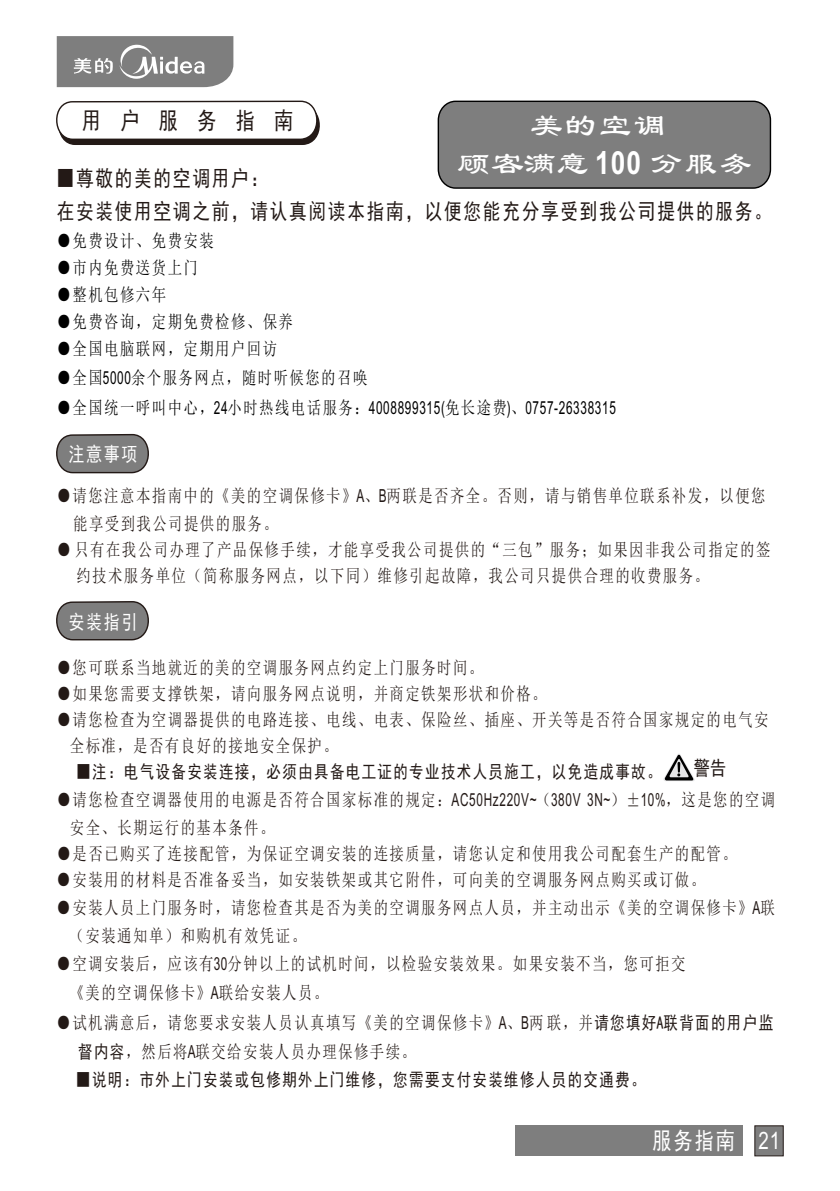
<style>
.page{position:relative;width:840px;height:1191px;background:#fff}
.page>*{position:absolute;margin:0;border:0;box-sizing:border-box;transform-origin:0 0}
.t1{font:32px/37.8px "Li Su";letter-spacing:.07em;color:#fff;text-align:center}
.t2{font:24px "Sim Hei";color:#fff;scale:.8 1}
.t3{font:24px "Sim Hei";letter-spacing:1em;color:#231916;scale:.8 1}
.t4{font:22px/33px "Sim Hei";letter-spacing:.1em;color:#231916;scale:.8 1}
.t5{font:20px "Sim Hei";letter-spacing:.1em;color:#fff;scale:.8 1}
.t6{font:20px "Sim Hei";color:#231916;scale:.8 1}
.t7{font:18px/28px "Sim Sun";letter-spacing:.1em;color:#231916;scale:.8 1}
.t8{font:18px "Sim Sun";letter-spacing:.1em;color:#000;scale:.8 1}
.t9{font:18px "Sim Hei";letter-spacing:.1em;color:#231916;scale:.8 1}
.t10{font:18px "Arial Narrow";letter-spacing:.045em;color:#000;scale:.8 1}
.s1{font-family:"Arial Narrow"}
.s2{font-family:"Sim Sun"}
.s3{font-family:"Arial Narrow";font-weight:700}
.s4{font-family:"Sim Hei"}
</style>
<div class="page">
<svg style="left:57px;top:36px;width:176px;height:51px"></svg>
<svg style="left:754px;top:1125px;width:29px;height:31px"></svg>
<div style="left:515px;top:1125px;width:227px;height:30px;background:#7e7e7e"></div>
<svg style="left:56px;top:100px;width:264px;height:45px"></svg>
<div style="left:437px;top:101px;width:333px;height:88px;background:#7e7e7e;border:1px solid #000;border-radius:18px"></div>
<svg style="left:663px;top:754px;width:31px;height:27px"></svg>
<svg style="left:56px;top:433px;width:93px;height:41px"></svg>
<svg style="left:56px;top:601px;width:93px;height:40px"></svg>
<h2 class="t3" style="left:82px;top:108px;width:265px">用户服务指南</h2>
<p class="t4" style="left:57px;top:162px;width:894px">■尊敬的美的空调用户：<br>在安装使用空调之前，请认真阅读本指南，以便您能充分享受到我公司提供的服务。</p>
<p class="t8" style="left:57px;top:231px;width:198px">●免费设计、免费安装</p>
<p class="t8" style="left:57px;top:258px;width:178px">●市内免费送货上门</p>
<p class="t8" style="left:57px;top:285px;width:138px">●整机包修六年</p>
<p class="t8" style="left:57px;top:312px;width:297px">●免费咨询，定期免费检修、保养</p>
<p class="t8" style="left:57px;top:339px;width:277px">●全国电脑联网，定期用户回访</p>
<p class="t8" style="left:57px;top:368px;width:389px">●全国<span class="s1">5000</span>余个服务网点，随时听候您的召唤</p>
<p class="t10" style="left:57px;top:401px;width:700px"><span class="s2">●全国统一呼叫中心，</span>24<span class="s2">小时热线电话服务：</span>4008899315(<span class="s2">免长途费</span>)<span class="s2">、</span>0757-26338315</p>
<h1 class="t1" style="left:457px;top:106px;width:295px">美的空调<br>顾客满意 <span class="s3">100</span> 分服务</h1>
<p class="t5" style="left:69px;top:444px;width:87px">注意事项</p>
<p class="t7" style="left:73px;top:481px;width:866px;text-indent:-16px">●请您注意本指南中的《美的空调保修卡》<span class="s1">A</span>、<span class="s1">B</span>两联是否齐全。否则，请与销售单位联系补发，以便您能享受到我公司提供的服务。</p>
<p class="t7" style="left:76px;top:536px;width:868px;line-height:26.2px;text-indent:-20px">● 只有在我公司办理了产品保修手续，才能享受我公司提供的“三包”服务；如果因非我公司指定的签约技术服务单位（简称服务网点，以下同）维修引起故障，我公司只提供合理的收费服务。</p>
<p class="t5" style="left:69px;top:611px;width:87px">安装指引</p>
<p class="t7" style="left:57px;top:653px;width:534px">●您可联系当地就近的美的空调服务网点约定上门服务时间。</p>
<p class="t7" style="left:57px;top:679px;width:613px">●如果您需要支撑铁架，请向服务网点说明，并商定铁架形状和价格。</p>
<p class="t7" style="left:70px;top:707px;width:874px;line-height:26px;text-indent:-13px">●请您检查为空调器提供的电路连接、电线、电表、保险丝、插座、开关等是否符合国家规定的电气安全标准，是否有良好的接地安全保护。</p>
<p class="t9" style="left:76px;top:763px;width:732px">■注：电气设备安装连接，必须由具备电工证的专业技术人员施工，以免造成事故。</p>
<p class="t7" style="left:70px;top:785px;width:882px;text-indent:-13px">●请您检查空调器使用的电源是否符合国家标准的规定：<span class="s1">AC50Hz220V~</span>（<span class="s1">380V 3N~</span>）±<span class="s1">10%</span>，这是您的空调安全、长期运行的基本条件。</p>
<p class="t7" style="left:57px;top:839px;width:851px">●是否已购买了连接配管，为保证空调安装的连接质量，请您认定和使用我公司配套生产的配管。</p>
<p class="t7" style="left:57px;top:866px;width:811px">●安装用的材料是否准备妥当，如安装铁架或其它附件，可向美的空调服务网点购买或订做。</p>
<p class="t7" style="left:70px;top:893px;width:882px;text-indent:-13px">●安装人员上门服务时，请您检查其是否为美的空调服务网点人员，并主动出示《美的空调保修卡》<span class="s1">A</span>联（安装通知单）和购机有效凭证。</p>
<p class="t7" style="left:70px;top:948px;width:771px;line-height:29.6px;text-indent:-13px">●空调安装后，应该有<span class="s1">30</span>分钟以上的试机时间，以检验安装效果。如果安装不当，您可拒交《美的空调保修卡》<span class="s1">A</span>联给安装人员。</p>
<p class="t7" style="left:78px;top:1007px;width:869px;line-height:29.6px;text-indent:-22px">●试机满意后，请您要求安装人员认真填写《美的空调保修卡》<span class="s1">A</span>、<span class="s1">B</span>两联，并<span class="s4">请您填好A联背面的用户监督内容</span>，然后将<span class="s1">A</span>联交给安装人员办理保修手续。</p>
<p class="t9" style="left:76px;top:1071px;width:712px">■说明：市外上门安装或包修期外上门维修，您需要支付安装维修人员的交通费。</p>
<p class="t6" style="left:693px;top:757px;width:41px">警告</p>
<h2 class="t2" style="left:652px;top:1128px;width:161px">服务指南 <span class="s1">21</span></h2>
</div>
